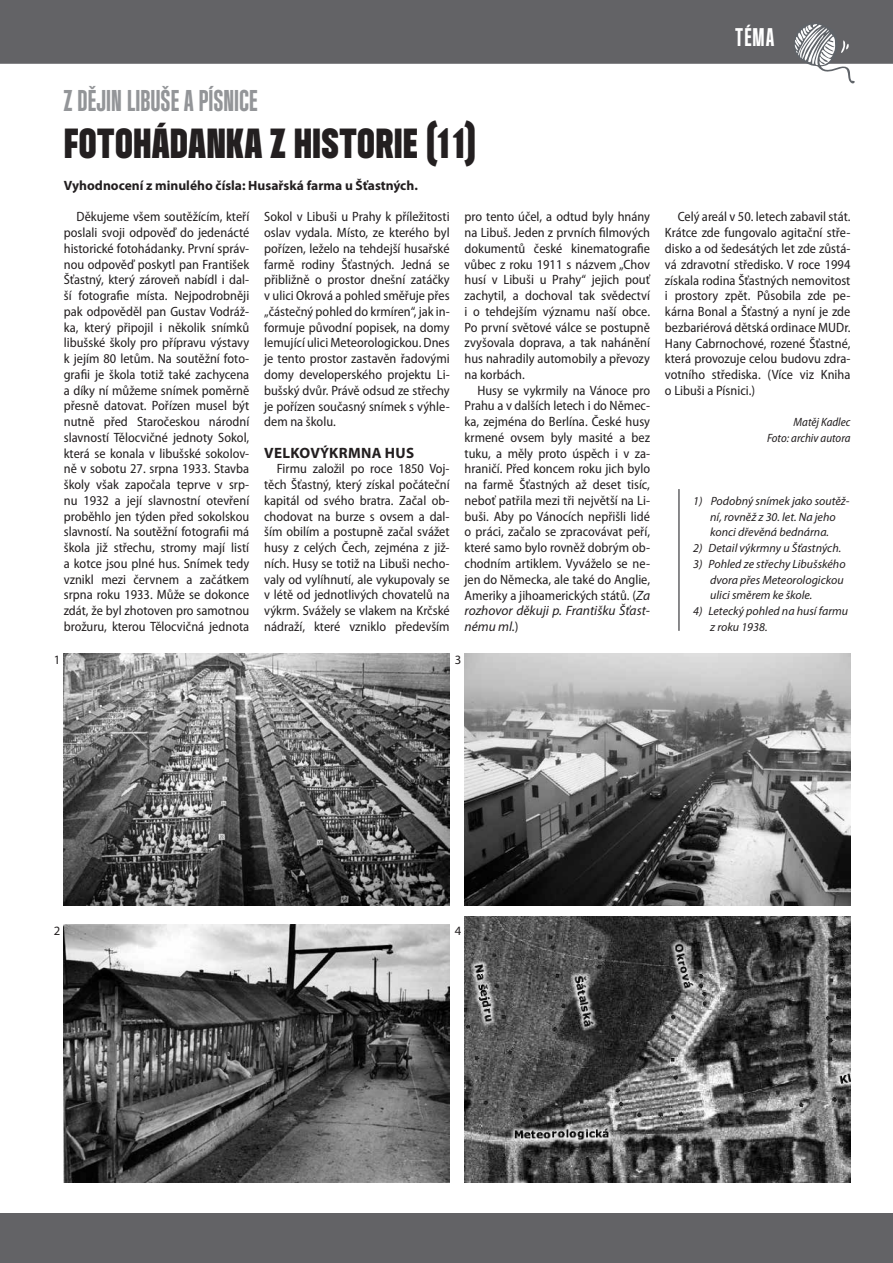
<style>
.page{position:relative;width:893px;height:1263px;background:#fff}
.page>*{position:absolute;margin:0;border:0;box-sizing:border-box;transform-origin:0 0}
.t1{font:42px "Header 15";letter-spacing:.01em;color:#231f20}
.t2{font:30px "Header 13";color:#939598}
.t3{font:25.5px "Header 13";color:#fff}
.t4{font:700 15px "Myriad Pro";letter-spacing:.02em;color:#231f20}
.t5{font:semi-condensed 13.5px/15.8px "Myriad Pro";color:#231f20;text-align:justify}
.t6{font:700 13.5px "Myriad Pro";color:#231f20}
.t7{font:12.75px "Myriad Pro";color:#231f20}
.t8{font:italic 12px/15.8px "Myriad Pro";color:#231f20}
.t9{font:italic semi-condensed 12px/15.8px "Myriad Pro";color:#231f20;text-align:right}
.s1{font-style:italic;font-stretch:normal}
</style>
<div class="page">
<div style="left:0;top:0;width:893px;height:64px;background:#636366"></div>
<svg style="left:792px;top:22px;width:64px;height:62px"></svg>
<div style="left:0;top:1213px;width:893px;height:50px;background:#636366"></div>
<img style="left:64px;top:924px;width:386px;height:258px">
<img style="left:64px;top:653px;width:386px;height:252px">
<img style="left:465px;top:653px;width:385px;height:252px">
<img style="left:465px;top:916px;width:385px;height:266px">
<hr style="left:678px;top:489px;width:2px;height:142px;background:#636366">
<h3 class="t3" style="left:736px;top:25px;width:40px">téma</h3>
<h2 class="t2" style="left:64px;top:85px;width:195px">Z DĚJIN LIBUŠE A PÍSNICE</h2>
<h1 class="t1" style="left:64px;top:121px;width:414px">FOTOHÁDANKA Z HISTORIE (11)</h1>
<p class="t6" style="left:64px;top:176px;width:356px">Vyhodnocení z minulého čísla: Husařská farma u Šťastných.</p>
<p class="t5" style="left:64px;top:209px;width:187px;text-indent:13px">Děkujeme všem soutěžícím, kteří poslali svoji odpověď do jedenácté historické fotohádanky. První správ&shy;nou odpověď poskytl pan František Šťastný, který zároveň nabídl i dal&shy;ší fotografie místa. Nejpodrobněji pak odpověděl pan Gustav Vodráž&shy;ka, který připojil i několik snímků libušské školy pro přípravu výstavy k jejím 80 letům. Na soutěžní foto&shy;grafii je škola totiž také zachycena a díky ní můžeme snímek poměrně přesně datovat. Pořízen musel být nutně před Staročeskou národní slavností Tělocvičné jednoty Sokol, která se konala v libušské sokolov&shy;ně v sobotu 27. srpna 1933. Stavba školy však započala teprve v srp&shy;nu 1932 a její slavnostní otevření proběhlo jen týden před sokolskou slavností. Na soutěžní fotografii má škola již střechu, stromy mají listí a kotce jsou plné hus. Snímek tedy vznikl mezi červnem a začátkem srpna roku 1933. Může se dokonce zdát, že byl zhotoven pro samotnou brožuru, kterou Tělocvičná jednota</p>
<p class="t5" style="left:264px;top:209px;width:187px">Sokol v Libuši u Prahy k příležitosti oslav vydala. Místo, ze kterého byl pořízen, leželo na tehdejší husařské farmě rodiny Šťastných. Jedná se přibližně o prostor dnešní zatáčky v ulici Okrová a pohled směřuje přes „částečný pohled do krmíren“, jak in&shy;formuje původní popisek, na domy lemující ulici Meteorologickou. Dnes je tento prostor zastavěn řadovými domy developerského projektu Li&shy;bušský dvůr. Právě odsud ze střechy je pořízen současný snímek s výhle&shy;dem na školu.</p>
<p class="t4" style="left:264px;top:443px;width:57px">Velkovýkrm</p>
<p class="t4" style="left:361px;top:443px;width:55px">na hus</p>
<p class="t5" style="left:264px;top:461px;width:187px;text-indent:13px">Firmu založil po roce 1850 Voj&shy;těch Šťastný, který získal počáteční kapitál od svého bratra. Začal ob&shy;chodovat na burze s ovsem a dal&shy;ším obilím a postupně začal svážet husy z celých Čech, zejména z již&shy;ních. Husy se totiž na Libuši necho&shy;valy od vylíhnutí, ale vykupovaly se v létě od jednotlivých chovatelů na výkrm. Svážely se vlakem na Krčské nádraží, které vzniklo především</p>
<p class="t5" style="left:465px;top:209px;width:187px">pro tento účel, a odtud byly hnány na Libuš. Jeden z prvních filmových dokumentů české kinematografie vůbec z roku 1911 s názvem „Chov husí v Libuši u Prahy“ jejich pouť zachytil, a dochoval tak svědectví i o tehdejším významu naší obce.<br>Po první světové válce se postupně zvyšovala doprava, a tak nahánění hus nahradily automobily a převozy na korbách.</p>
<p class="t5" style="left:465px;top:382px;width:187px;text-indent:13px">Husy se vykrmily na Vánoce pro Prahu a v dalších letech i do Němec&shy;ka, zejména do Berlína. České husy krmené ovsem byly masité a bez tuku, a měly proto úspěch i v za&shy;hraničí. Před koncem roku jich bylo na farmě Šťastných až deset tisíc, neboť patřila mezi tři největší na Li&shy;buši. Aby po Vánocích nepřišli lidé o práci, začalo se zpracovávat peří, které samo bylo rovněž dobrým ob&shy;chodním artiklem. Vyváželo se ne&shy;jen do Německa, ale také do Anglie, Ameriky a jihoamerických států. (<span class="s1">Za rozhovor děkuji p. Františku Šťast&shy;nému ml.</span>)</p>
<p class="t7" style="left:54px;top:652px;width:8px">1</p>
<p class="t7" style="left:455px;top:652px;width:8px">3</p>
<p class="t5" style="left:665px;top:209px;width:187px;text-indent:13px">Celý areál v 50. letech zabavil stát.<br>Krátce zde fungovalo agitační stře&shy;disko a od šedesátých let zde zůstá&shy;vá zdravotní středisko. V roce 1994 získala rodina Šťastných nemovitost i prostory zpět. Působila zde pe&shy;kárna Bonal a Šťastný a nyní je zde bezbariérová dětská ordinace MUDr.<br>Hany Cabrnochové, rozené Šťastné, která provozuje celou budovu zdra&shy;votního střediska. (Více viz Kniha o Libuši a Písnici.)</p>
<p class="t9" style="left:767px;top:414px;width:85px">Matěj Kadlec<br>Foto: archiv autora</p>
<p class="t8" style="left:693px;top:493px;width:158px;text-align:center">1) Podobný snímek jako soutěž&shy;ní, rovněž z 30. let. Na jeho<br>konci dřevěná bednárna.</p>
<p class="t8" style="left:693px;top:540px;width:150px">2) Detail výkrmny u Šťastných.</p>
<p class="t8" style="left:710px;top:556px;width:137px;text-indent:-17px">3) Pohled ze střechy Libušského dvora přes Meteorologickou ulici směrem ke škole.</p>
<p class="t8" style="left:710px;top:603px;width:139px;text-indent:-17px">4) Letecký pohled na husí farmu z roku 1938.</p>
<p class="t7" style="left:54px;top:923px;width:8px">2</p>
<p class="t7" style="left:455px;top:923px;width:8px">4</p>
</div>
